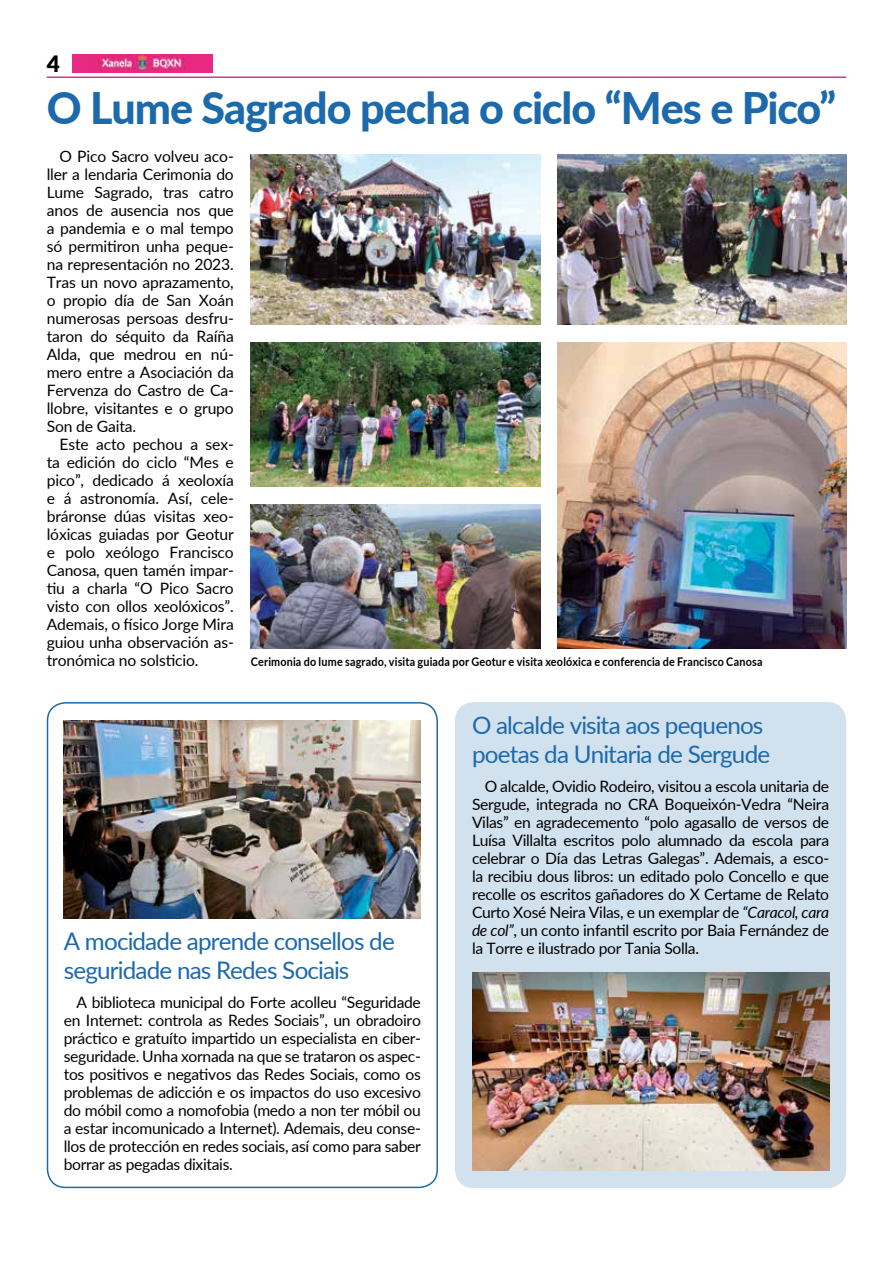
<style>
.page{position:relative;width:893px;height:1263px;background:#fff}
.page>*{position:absolute;margin:0;border:0;box-sizing:border-box;transform-origin:0 0}
.t1{font:800 43.5px "Lato";letter-spacing:-.025em;color:#1c69ac}
.t2{font:24.15px/28.5px "Lato";letter-spacing:-.035em;color:#1c69ac}
.t3{font:900 22.5px "Lato";color:#000}
.t4{font:15.6px/18px "Lato";letter-spacing:-.015em;color:#000;text-align:justify}
.t5{font:700 12px "Lato";letter-spacing:.015em;color:#000;scale:.9 1}
.s1{font-style:italic}
</style>
<div class="page">
<hr style="left:47px;top:77px;width:799px;height:1px;background:#d33687">
<img style="left:72px;top:54px;width:141px;height:18px">
<div style="left:47px;top:702px;width:391px;height:486px;border:2px solid #1c69ac;border-radius:18px"></div>
<img style="left:64px;top:720px;width:357px;height:198px">
<div style="left:456px;top:703px;width:389px;height:484px;background:#d2e1ee;border-radius:18px"></div>
<div style="left:455px;top:702px;width:391px;height:486px;border:2px solid #d2e1ee;border-radius:18px"></div>
<img style="left:472px;top:972px;width:357px;height:198px">
<img style="left:251px;top:154px;width:289px;height:170px">
<img style="left:557px;top:154px;width:289px;height:170px">
<img style="left:557px;top:342px;width:289px;height:306px">
<img style="left:251px;top:504px;width:289px;height:144px">
<img style="left:251px;top:342px;width:289px;height:144px">
<h3 class="t3" style="left:47px;top:47px;width:15px">4</h3>
<h1 class="t1" style="left:47px;top:76px;width:791px">O Lume Sagrado pecha o ciclo “Mes e Pico”</h1>
<p class="t4" style="left:47px;top:147px;width:189px;text-indent:13px">O Pico Sacro volveu aco&shy;ller a lendaria Cerimonia do Lume Sagrado, tras catro anos de ausencia nos que a pandemia e o mal tempo só permitiron unha peque&shy;na representación no 2023.<br>Tras un novo aprazamento, o propio día de San Xoán numerosas persoas desfru&shy;taron do séquito da Raíña Alda, que medrou en nú&shy;mero entre a Asociación da Fervenza do Castro de Ca&shy;llobre, visitantes e o grupo Son de Gaita.</p>
<p class="t4" style="left:47px;top:435px;width:189px;text-indent:13px">Este acto pechou a sex&shy;ta edición do ciclo “Mes e pico”, dedicado á xeoloxía e á astronomía. Así, cele&shy;bráronse dúas visitas xeo&shy;lóxicas guiadas por Geotur e polo xeólogo Francisco Canosa, quen tamén impar&shy;tiu a charla “O Pico Sacro visto con ollos xeolóxicos”.<br>Ademais, o físico Jorge Mira guiou unha observación as&shy;tronómica no solsticio.</p>
<p class="t5" style="left:251px;top:653px;width:570px">Cerimonia do lume sagrado, visita guiada por Geotur e visita xeolóxica e conferencia de Francisco Canosa</p>
<h2 class="t2" style="left:64px;top:926px;width:332px">A mocidade aprende consellos de seguridade nas Redes Sociais</h2>
<p class="t4" style="left:64px;top:993px;width:359px;text-indent:13px">A biblioteca municipal do Forte acolleu “Seguridade en Internet: controla as Redes Sociais”, un obradoiro práctico e gratuíto impartido un especialista en ciber&shy;seguridade. Unha xornada na que se trataron os aspec&shy;tos positivos e negativos das Redes Sociais, como os problemas de adicción e os impactos do uso excesivo do móbil como a nomofobia (medo a non ter móbil ou a estar incomunicado a Internet). Ademais, deu conse&shy;llos de protección en redes sociais, así como para saber borrar as pegadas dixitais.</p>
<h2 class="t2" style="left:472px;top:710px;width:300px">O alcalde visita aos pequenos poetas da Unitaria de Sergude</h2>
<p class="t4" style="left:472px;top:777px;width:359px;text-indent:13px">O alcalde, Ovidio Rodeiro, visitou a escola unitaria de Sergude, integrada no CRA Boqueixón-Vedra “Neira Vilas” en agradecemento “polo agasallo de versos de Luísa Villalta escritos polo alumnado da escola para celebrar o Día das Letras Galegas”. Ademais, a esco&shy;la recibiu dous libros: un editado polo Concello e que recolle os escritos gañadores do X Certame de Relato Curto Xosé Neira Vilas, e un exemplar de <span class="s1">“Caracol, cara de col”</span>, un conto infantil escrito por Baia Fernández de la Torre e ilustrado por Tania Solla.</p>
</div>
